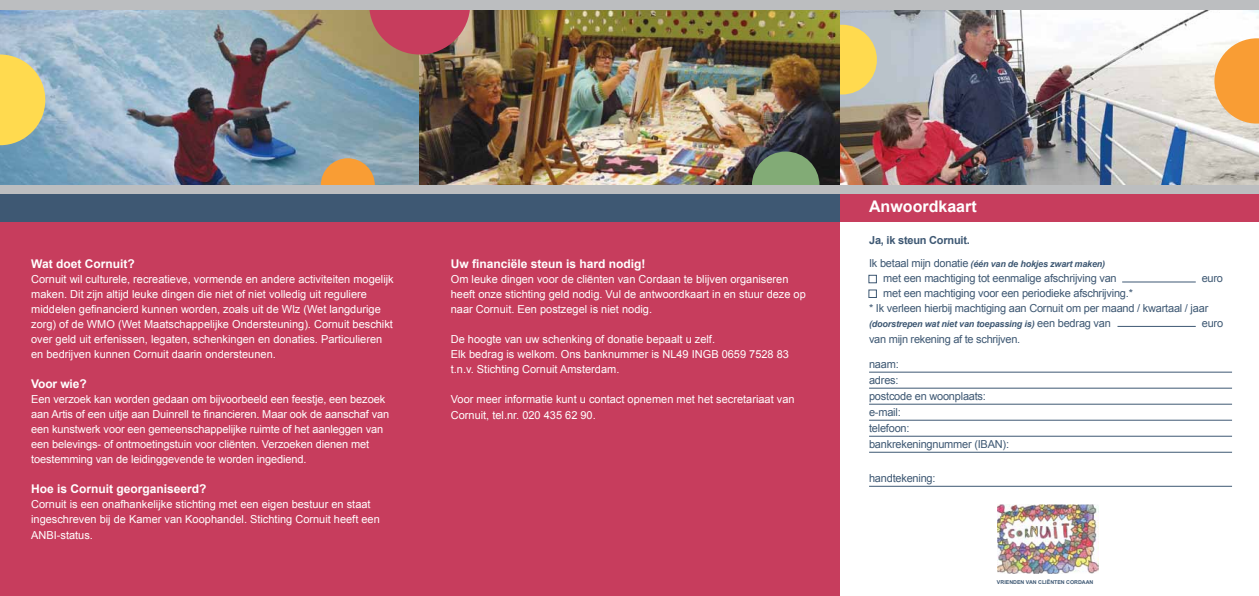
<style>
.page{position:relative;width:1259px;height:596px;background:#fff}
.page>*{position:absolute;margin:0;border:0;box-sizing:border-box;transform-origin:0 0}
.t1{font:700 16px "Arial";color:#fff}
.t2{font:700 12px "Arial";color:#fff}
.t3{font:11px/15px "Arial";color:#fff}
.t4{font:11px/16px "Arial";letter-spacing:-.02em;color:#3e5873}
.t5{font:700 11px "Arial";letter-spacing:-.02em;color:#3e5873}
.t6{font:italic 700 9px "Arial";letter-spacing:-.02em;color:#3e5873}
.t7{font:700 5.3px "Arial";color:#3e5873}
.s1{font-weight:400;font-style:normal;font-size:11px}
</style>
<div class="page">
<img style="left:0;top:9px;width:1259px;height:176px">
<img style="left:500px;top:151px;width:68px;height:68px;border-radius:50%">
<svg style="left:807px;top:25px;width:70px;height:69px;background:#b2983d"></svg>
<svg style="left:0;top:54px;width:45px;height:91px;background:#e6d068"></svg>
<div style="left:839px;top:194px;width:420px;height:28px;background:#c73d5d"></div>
<div style="left:868px;top:274px;width:9px;height:9px;border:1px solid #3e5873"></div>
<div style="left:868px;top:289px;width:9px;height:9px;border:1px solid #3e5873"></div>
<hr style="left:1117px;top:326px;width:78px;height:1px;background:#3e5873">
<hr style="left:1122px;top:281px;width:73px;height:1px;background:#3e5873">
<img style="left:997px;top:504px;width:101px;height:69px">
<svg style="left:1214px;top:38px;width:45px;height:85px;background:#f6ad59"></svg>
<div style="left:752px;top:151px;width:67px;height:68px;background:#82ab76;border-radius:50%"></div>
<div style="left:321px;top:158px;width:54px;height:54px;background:#f99d34;border-radius:50%"></div>
<svg style="left:369px;top:9px;width:101px;height:45px;background:#be5362"></svg>
<div style="left:0;top:0;width:1259px;height:9px;background:#bcbec0"></div>
<div style="left:0;top:194px;width:839px;height:28px;background:#3e5873"></div>
<div style="left:0;top:185px;width:1259px;height:9px;background:#bcbec0"></div>
<hr style="left:869px;top:371px;width:363px;height:1px;background:#3e5873">
<hr style="left:869px;top:387px;width:363px;height:1px;background:#3e5873">
<hr style="left:869px;top:403px;width:363px;height:1px;background:#3e5873">
<hr style="left:869px;top:419px;width:363px;height:1px;background:#3e5873">
<hr style="left:869px;top:435px;width:363px;height:1px;background:#3e5873">
<hr style="left:869px;top:451px;width:363px;height:1px;background:#3e5873">
<hr style="left:869px;top:485px;width:363px;height:1px;background:#3e5873">
<div style="left:0;top:222px;width:839px;height:373px;background:#c73d5d"></div>
<p class="t2" style="left:31px;top:255px;width:105px">Wat doet Cornuit?</p>
<p class="t3" style="left:31px;top:271px;width:364px">Cornuit wil culturele, recreatieve, vormende en andere activiteiten mogelijk maken. Dit zijn altijd leuke dingen die niet of niet volledig uit reguliere middelen gefinancierd kunnen worden, zoals uit de Wlz (Wet langdurige zorg) of de WMO (Wet Maatschappelijke Ondersteuning). Cornuit beschikt over geld uit erfenissen, legaten, schenkingen en donaties. Particulieren en bedrijven kunnen Cornuit daarin ondersteunen.</p>
<p class="t2" style="left:31px;top:375px;width:57px">Voor wie?</p>
<p class="t3" style="left:31px;top:391px;width:360px">Een verzoek kan worden gedaan om bijvoorbeeld een feestje, een bezoek aan Artis of een uitje aan Duinrell te financieren. Maar ook de aanschaf van een kunstwerk voor een gemeenschappelijke ruimte of het aanleggen van een belevings- of ontmoetingstuin voor cliënten. Verzoeken dienen met toestemming van de leidinggevende te worden ingediend.</p>
<p class="t2" style="left:31px;top:480px;width:177px">Hoe is Cornuit georganiseerd?</p>
<p class="t3" style="left:31px;top:496px;width:350px">Cornuit is een onafhankelijke stichting met een eigen bestuur en staat ingeschreven bij de Kamer van Koophandel. Stichting Cornuit heeft een</p>
<p class="t3" style="left:31px;top:527px;width:63px">ANBI-status.</p>
<p class="t2" style="left:451px;top:255px;width:196px">Uw financiële steun is hard nodig!</p>
<p class="t3" style="left:451px;top:271px;width:356px">Om leuke dingen voor de cliënten van Cordaan te blijven organiseren heeft onze stichting geld nodig. Vul de antwoordkaart in en stuur deze op naar Cornuit. Een postzegel is niet nodig.</p>
<p class="t3" style="left:451px;top:331px;width:340px">De hoogte van uw schenking of donatie bepaalt u zelf.<br>Elk bedrag is welkom. Ons banknummer is NL49 INGB 0659 7528 83 t.n.v. Stichting Cornuit Amsterdam.</p>
<p class="t3" style="left:451px;top:391px;width:345px;line-height:16px">Voor meer informatie kunt u contact opnemen met het secretariaat van<br>Cornuit, tel.nr. 020 435 62 90.</p>
<h1 class="t1" style="left:869px;top:195px;width:109px">Anwoordkaart</h1>
<p class="t5" style="left:869px;top:233px;width:102px">Ja, ik steun Cornuit.</p>
<p class="t6" style="left:869px;top:257px;width:238px"><span class="s1">Ik betaal mijn donatie</span> (één van de hokjes zwart maken)</p>
<p class="t4" style="left:883px;top:269px;width:235px">met een machtiging tot eenmalige afschrijving van</p>
<p class="t4" style="left:1201px;top:269px;width:23px">euro</p>
<p class="t4" style="left:869px;top:285px;width:341px;line-height:15px;text-indent:14px">met een machtiging voor een periodieke afschrijving.*<br>* Ik verleen hierbij machtiging aan Cornuit om per maand / kwartaal / jaar</p>
<p class="t6" style="left:869px;top:317px;width:243px">(doorstrepen wat niet van toepassing is) <span class="s1">een bedrag van</span></p>
<p class="t4" style="left:1202px;top:314px;width:23px">euro</p>
<p class="t4" style="left:869px;top:330px;width:153px">van mijn rekening af te schrijven.</p>
<p class="t4" style="left:869px;top:355px;width:141px">naam:<br>adres:<br>postcode en woonplaats: e-mail:<br>telefoon: bankrekeningnummer (IBAN):</p>
<p class="t4" style="left:869px;top:469px;width:68px">handtekening:</p>
<p class="t7" style="left:997px;top:578px;width:98px">Vrienden van cliënten Cordaan</p>
</div>
